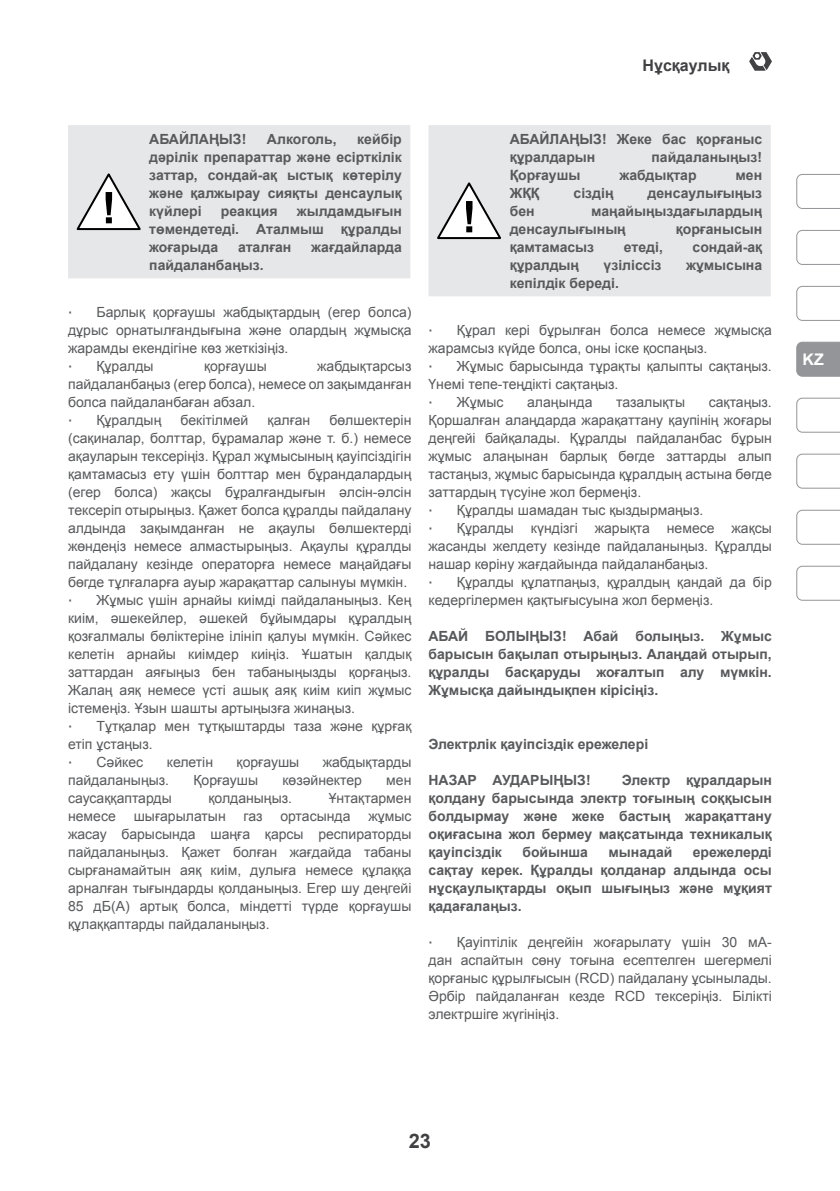
<style>
.page{position:relative;width:840px;height:1191px;background:#fff}
.page>*{position:absolute;margin:0;border:0;box-sizing:border-box;transform-origin:0 0}
.t1{font:700 20px "Arial";color:#414042}
.t2{font:700 16px "Arial";color:#414042}
.t3{font:700 16px "Arial";color:#fff}
.t4{font:14px/18px "Arial";color:#58595b;text-align:justify}
.t5{font:700 14px/18px "Arial";color:#58595b;text-align:justify}
.t6{font:14px "Tahoma";color:#58595b}
</style>
<div class="page">
<svg style="left:749px;top:52px;width:22px;height:19px"></svg>
<svg style="left:796px;top:174px;width:43px;height:35px"></svg>
<svg style="left:796px;top:286px;width:43px;height:35px"></svg>
<div style="left:796px;top:342px;width:43px;height:35px;background:#939598"></div>
<svg style="left:796px;top:230px;width:43px;height:35px"></svg>
<svg style="left:796px;top:453px;width:43px;height:35px"></svg>
<svg style="left:796px;top:398px;width:43px;height:35px"></svg>
<svg style="left:796px;top:566px;width:43px;height:35px"></svg>
<svg style="left:796px;top:510px;width:43px;height:35px"></svg>
<div style="left:68px;top:125px;width:342px;height:153px;background:#e6e7e8"></div>
<svg style="left:75px;top:170px;width:68px;height:62px"></svg>
<div style="left:428px;top:125px;width:342px;height:171px;background:#e6e7e8"></div>
<svg style="left:435px;top:179px;width:68px;height:62px"></svg>
<p class="t2" style="left:642px;top:55px;width:88px">Нұсқаулық</p>
<p class="t5" style="left:149px;top:130px;width:98px">АБАЙЛАҢЫЗ!</p>
<p class="t5" style="left:267px;top:130px;width:71px">Алкоголь,</p>
<p class="t5" style="left:149px;top:130px;width:254px;text-indent:208px">кейбір дәрілік препараттар және есірткілік заттар, сондай-ақ ыстық көтерілу және қалжырау сияқты денсаулық күйлері</p>
<p class="t5" style="left:149px;top:202px;width:254px;text-indent:147px">жылдамдығын төмендетеді. Аталмыш құралды жоғарыда</p>
<p class="t5" style="left:221px;top:202px;width:58px">реакция</p>
<p class="t5" style="left:238px;top:238px;width:55px">аталған</p>
<p class="t5" style="left:311px;top:238px;width:92px">жағдайларда</p>
<p class="t5" style="left:149px;top:256px;width:116px">пайдаланбаңыз.</p>
<p class="t4" style="left:68px;top:303px;width:345px;text-indent:28px">Барлық қорғаушы жабдықтардың (егер болса) дұрыс орнатылғандығына және олардың жұмысқа жарамды екендігіне көз жеткізіңіз.</p>
<p class="t6" style="left:68px;top:356px;width:6px">∙</p>
<p class="t4" style="left:96px;top:357px;width:59px">Құралды</p>
<p class="t4" style="left:204px;top:357px;width:64px">қорғаушы</p>
<p class="t6" style="left:68px;top:302px;width:6px">∙</p>
<p class="t4" style="left:68px;top:357px;width:344px;text-indent:249px">жабдықтарсыз пайдаланбаңыз (егер болса), немесе ол зақымданған болса пайдаланбаған абзал.</p>
<p class="t6" style="left:68px;top:410px;width:6px">∙</p>
<p class="t4" style="left:96px;top:411px;width:66px">Құралдың</p>
<p class="t4" style="left:180px;top:411px;width:69px">бекітілмей</p>
<p class="t4" style="left:267px;top:411px;width:44px">қалған</p>
<p class="t4" style="left:68px;top:411px;width:344px;text-indent:261px">бөлшектерін (сақиналар, болттар, бұрамалар және т. б.) немесе ақауларын тексеріңіз. Құрал жұмысының қауіпсіздігін қамтамасыз ету үшін болттар мен бұрандалардың (егер болса) жақсы бұралғандығын әлсін-әлсін тексеріп отырыңыз. Қажет болса құралды пайдалану алдында зақымданған не ақаулы бөлшектерді жөндеңіз немесе алмастырыңыз. Ақаулы құралды пайдалану кезінде операторға немесе маңайдағы бөгде тұлғаларға ауыр жарақаттар салынуы мүмкін.</p>
<p class="t6" style="left:68px;top:590px;width:6px">∙</p>
<p class="t4" style="left:68px;top:591px;width:345px;text-indent:28px">Жұмыс үшін арнайы киімді пайдаланыңыз. Кең киім, әшекейлер, әшекей бұйымдары құралдың қозғалмалы бөліктеріне ілініп қалуы мүмкін. Сәйкес келетін арнайы киімдер киіңіз. Ұшатын қалдық заттардан аяғыңыз бен табаныңызды қорғаңыз.<br>Жалаң аяқ немесе үсті ашық аяқ киім киіп жұмыс істемеңіз. Ұзын шашты артыңызға жинаңыз.</p>
<p class="t6" style="left:68px;top:716px;width:6px">∙</p>
<p class="t4" style="left:68px;top:717px;width:345px;text-indent:28px">Тұтқалар мен тұтқыштарды таза және құрғақ етіп ұстаңыз.</p>
<p class="t6" style="left:68px;top:752px;width:6px">∙</p>
<p class="t4" style="left:96px;top:753px;width:48px">Сәйкес</p>
<p class="t4" style="left:167px;top:753px;width:48px">келетін</p>
<p class="t4" style="left:236px;top:753px;width:64px">қорғаушы</p>
<p class="t4" style="left:322px;top:753px;width:90px">жабдықтарды</p>
<p class="t4" style="left:68px;top:771px;width:102px">пайдаланыңыз.</p>
<p class="t4" style="left:193px;top:771px;width:66px">Қорғаушы</p>
<p class="t4" style="left:282px;top:771px;width:81px">көзәйнектер</p>
<p class="t4" style="left:386px;top:771px;width:27px">мен</p>
<p class="t4" style="left:68px;top:789px;width:105px">саусаққаптарды</p>
<p class="t4" style="left:208px;top:789px;width:85px">қолданыңыз.</p>
<p class="t4" style="left:328px;top:789px;width:84px">Ұнтақтармен</p>
<p class="t4" style="left:68px;top:807px;width:49px">немесе</p>
<p class="t4" style="left:134px;top:807px;width:93px">шығарылатын</p>
<p class="t4" style="left:243px;top:807px;width:20px">газ</p>
<p class="t4" style="left:280px;top:807px;width:72px">ортасында</p>
<p class="t4" style="left:68px;top:807px;width:345px;text-indent:300px">жұмыс жасау барысында шаңға қарсы респираторды пайдаланыңыз. Қажет болған жағдайда табаны сырғанамайтын аяқ киім, дулыға немесе құлаққа арналған тығындарды қолданыңыз. Егер шу деңгейі 85 дБ(A) артық болса, міндетті түрде қорғаушы құлаққаптарды пайдаланыңыз.</p>
<p class="t5" style="left:509px;top:130px;width:254px">АБАЙЛАҢЫЗ! Жеке бас қорғаныс құралдарын</p>
<p class="t5" style="left:651px;top:148px;width:112px">пайдаланыңыз!</p>
<p class="t5" style="left:509px;top:166px;width:72px">Қорғаушы</p>
<p class="t5" style="left:619px;top:166px;width:79px">жабдықтар</p>
<p class="t5" style="left:735px;top:166px;width:28px">мен</p>
<p class="t5" style="left:509px;top:184px;width:31px">ЖҚҚ</p>
<p class="t5" style="left:573px;top:184px;width:41px">сіздің</p>
<p class="t5" style="left:647px;top:184px;width:116px">денсаулығыңыз</p>
<p class="t5" style="left:509px;top:202px;width:26px">бен</p>
<p class="t5" style="left:509px;top:202px;width:254px;text-indent:82px">маңайыңыздағылардың денсаулығының</p>
<p class="t5" style="left:675px;top:220px;width:88px">қорғанысын</p>
<p class="t5" style="left:509px;top:238px;width:86px">қамтамасыз</p>
<p class="t5" style="left:623px;top:238px;width:40px">етеді,</p>
<p class="t5" style="left:692px;top:238px;width:71px">сондай-ақ</p>
<p class="t5" style="left:509px;top:256px;width:71px">құралдың</p>
<p class="t5" style="left:603px;top:256px;width:59px">үзіліссіз</p>
<p class="t5" style="left:685px;top:256px;width:78px">жұмысына</p>
<p class="t5" style="left:509px;top:274px;width:111px">кепілдік береді.</p>
<p class="t4" style="left:428px;top:321px;width:345px;text-indent:28px">Құрал кері бұрылған болса немесе жұмысқа жарамсыз күйде болса, оны іске қоспаңыз.</p>
<p class="t6" style="left:428px;top:356px;width:6px">∙</p>
<p class="t6" style="left:428px;top:320px;width:6px">∙</p>
<p class="t4" style="left:428px;top:357px;width:344px;text-indent:28px">Жұмыс барысында тұрақты қалыпты сақтаңыз.<br>Үнемі тепе-теңдікті сақтаңыз.</p>
<p class="t6" style="left:428px;top:392px;width:6px">∙</p>
<p class="t4" style="left:456px;top:393px;width:48px">Жұмыс</p>
<p class="t4" style="left:527px;top:393px;width:67px">алаңында</p>
<p class="t4" style="left:615px;top:393px;width:70px">тазалықты</p>
<p class="t4" style="left:428px;top:393px;width:344px;text-indent:280px">сақтаңыз.<br>Қоршалған алаңдарда жарақаттану қаупінің жоғары деңгейі байқалады. Құралды пайдаланбас бұрын жұмыс алаңынан барлық бөгде заттарды алып тастаңыз, жұмыс барысында құралдың астына бөгде заттардың түсуіне жол бермеңіз.</p>
<p class="t6" style="left:428px;top:500px;width:6px">∙</p>
<p class="t4" style="left:456px;top:501px;width:248px">Құралды шамадан тыс қыздырмаңыз.</p>
<p class="t6" style="left:428px;top:518px;width:6px">∙</p>
<p class="t4" style="left:428px;top:519px;width:345px;text-indent:28px">Құралды күндізгі жарықта немесе жақсы жасанды желдету кезінде пайдаланыңыз. Құралды нашар көріну жағдайында пайдаланбаңыз.</p>
<p class="t6" style="left:428px;top:572px;width:6px">∙</p>
<p class="t4" style="left:428px;top:573px;width:344px;text-indent:28px">Құралды құлатпаңыз, құралдың қандай да бір кедергілермен қақтығысуына жол бермеңіз.</p>
<p class="t5" style="left:428px;top:627px;width:344px">АБАЙ БОЛЫҢЫЗ! Абай болыңыз. Жұмыс барысын бақылап отырыңыз. Алаңдай отырып, құралды басқаруды жоғалтып алу мүмкін.<br>Жұмысқа дайындықпен кірісіңіз.</p>
<p class="t5" style="left:428px;top:735px;width:221px">Электрлік қауіпсіздік ережелері</p>
<p class="t5" style="left:428px;top:771px;width:163px">НАЗАР АУДАРЫҢЫЗ!</p>
<p class="t5" style="left:428px;top:771px;width:344px;text-indent:193px">Электр құралдарын қолдану барысында электр тоғының соққысын болдырмау және жеке бастың жарақаттану оқиғасына жол бермеу мақсатында техникалық қауіпсіздік</p>
<p class="t5" style="left:522px;top:843px;width:67px">бойынша</p>
<p class="t5" style="left:608px;top:843px;width:65px">мынадай</p>
<p class="t5" style="left:428px;top:843px;width:344px;text-indent:264px">ережелерді сақтау керек. Құралды қолданар алдында осы нұсқаулықтарды оқып шығыңыз және мұқият қадағалаңыз.</p>
<p class="t6" style="left:428px;top:932px;width:6px">∙</p>
<p class="t4" style="left:428px;top:933px;width:345px;text-indent:28px">Қауіптілік деңгейін жоғарылату үшін 30 мA&shy;дан аспайтын сөну тоғына есептелген шегермелі қорғаныс құрылғысын (RCD) пайдалану ұсынылады.<br>Әрбір пайдаланған кезде RCD тексеріңіз. Білікті электршіге жүгініңіз.</p>
<p class="t3" style="left:802px;top:349px;width:23px">KZ</p>
<h1 class="t1" style="left:408px;top:1128px;width:24px">23</h1>
</div>
